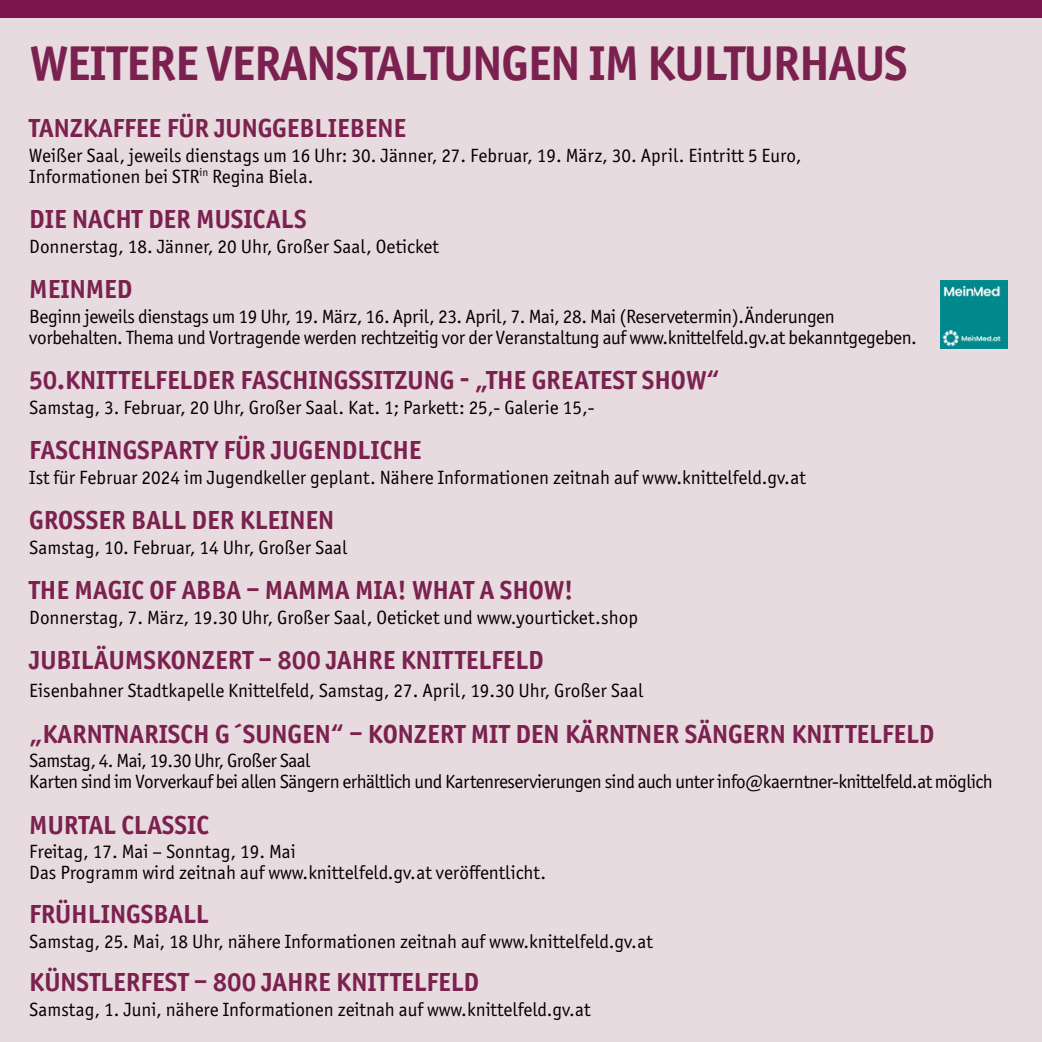
<style>
.page{position:relative;width:1042px;height:1042px;background:#fff}
.page>*{position:absolute;margin:0;border:0;box-sizing:border-box;transform-origin:0 0}
.t1{font:700 49px "Officina Sans ITC Pro";letter-spacing:-.02em;color:#7b214f}
.t2{font:700 26.25px "Officina Sans ITC Pro";color:#7b214f}
.t3{font:19.25px/21px "Officina Sans ITC Pro";color:#050000}
.t4{font:19.25px/21px "Officina Sans ITC Pro";letter-spacing:-.02em;color:#050000}
.t5{font:19.25px/21px "Officina Sans ITC Pro";letter-spacing:-.03em;color:#050000}
</style>
<div class="page">
<div style="left:0;top:0;width:1042px;height:17px;background:#7c144d"></div>
<div style="left:0;top:17px;width:1042px;height:1025px;background:#e8dbdf"></div>
<img style="left:940px;top:281px;width:67px;height:67px">
<h1 class="t1" style="left:30px;top:45px;width:879px">WEITERE VERANSTALTUNGEN IM KULTURHAUS</h1>
<h2 class="t2" style="left:29px;top:118px;width:378px">TANZKAFFEE FÜR JUNGGEBLIEBENE</h2>
<p class="t3" style="left:29px;top:147px;width:774px">Weißer Saal, jeweils dienstags um 16 Uhr: 30. Jänner, 27. Februar, 19. März, 30. April. Eintritt 5 Euro,<br>Informationen bei STR<sup>in</sup> Regina Biela.</p>
<h2 class="t2" style="left:29px;top:209px;width:279px">DIE NACHT DER MUSICALS</h2>
<p class="t3" style="left:29px;top:238px;width:411px">Donnerstag, 18. Jänner, 20 Uhr, Großer Saal, Oeticket</p>
<h2 class="t2" style="left:29px;top:279px;width:105px">MEINMED</h2>
<p class="t4" style="left:29px;top:308px;width:889px">Beginn jeweils dienstags um 19 Uhr, 19. März, 16. April, 23. April, 7. Mai, 28. Mai (Reservetermin).Änderungen vorbehalten. Thema und Vortragende werden rechtzeitig vor der Veranstaltung auf www.knittelfeld.gv.at bekanntgegeben.</p>
<h2 class="t2" style="left:29px;top:370px;width:692px">50.KNITTELFELDER FASCHINGSSITZUNG - „THE GREATEST SHOW“</h2>
<p class="t3" style="left:29px;top:399px;width:567px">Samstag, 3. Februar, 20 Uhr, Großer Saal. Kat. 1; Parkett: 25,- Galerie 15,-</p>
<h2 class="t2" style="left:29px;top:440px;width:394px">FASCHINGSPARTY FÜR JUGENDLICHE</h2>
<p class="t3" style="left:29px;top:469px;width:778px">Ist für Februar 2024 im Jugendkeller geplant. Nähere Informationen zeitnah auf www.knittelfeld.gv.at</p>
<h2 class="t2" style="left:29px;top:510px;width:306px">GROSSER BALL DER KLEINEN</h2>
<p class="t3" style="left:29px;top:539px;width:320px">Samstag, 10. Februar, 14 Uhr, Großer Saal</p>
<h2 class="t2" style="left:29px;top:580px;width:546px">THE MAGIC OF ABBA – MAMMA MIA! WHAT A SHOW!</h2>
<p class="t3" style="left:29px;top:609px;width:610px">Donnerstag, 7. März, 19.30 Uhr, Großer Saal, Oeticket und www.yourticket.shop</p>
<h2 class="t2" style="left:29px;top:650px;width:516px">JUBILÄUMSKONZERT – 800 JAHRE KNITTELFELD</h2>
<p class="t3" style="left:29px;top:682px;width:615px">Eisenbahner Stadtkapelle Knittelfeld, Samstag, 27. April, 19.30 Uhr, Großer Saal</p>
<h2 class="t2" style="left:29px;top:724px;width:906px">„KARNTNARISCH G´SUNGEN“ – KONZERT MIT DEN KÄRNTNER SÄNGERN KNITTELFELD</h2>
<p class="t5" style="left:29px;top:752px;width:965px">Samstag, 4. Mai, 19.30 Uhr, Großer Saal<br>Karten sind im Vorverkauf bei allen Sängern erhältlich und Kartenreservierungen sind auch unter info@kaerntner-knittelfeld.at möglich</p>
<h2 class="t2" style="left:29px;top:815px;width:181px">MURTAL CLASSIC</h2>
<p class="t3" style="left:29px;top:843px;width:518px">Freitag, 17. Mai – Sonntag, 19. Mai<br>Das Programm wird zeitnah auf www.knittelfeld.gv.at veröffentlicht.</p>
<h2 class="t2" style="left:29px;top:904px;width:181px">FRÜHLINGSBALL</h2>
<p class="t3" style="left:29px;top:932px;width:625px">Samstag, 25. Mai, 18 Uhr, nähere Informationen zeitnah auf www.knittelfeld.gv.at</p>
<h2 class="t2" style="left:29px;top:972px;width:451px">KÜNSTLERFEST – 800 JAHRE KNITTELFELD</h2>
<p class="t3" style="left:29px;top:1001px;width:563px">Samstag, 1. Juni, nähere Informationen zeitnah auf www.knittelfeld.gv.at</p>
</div>
